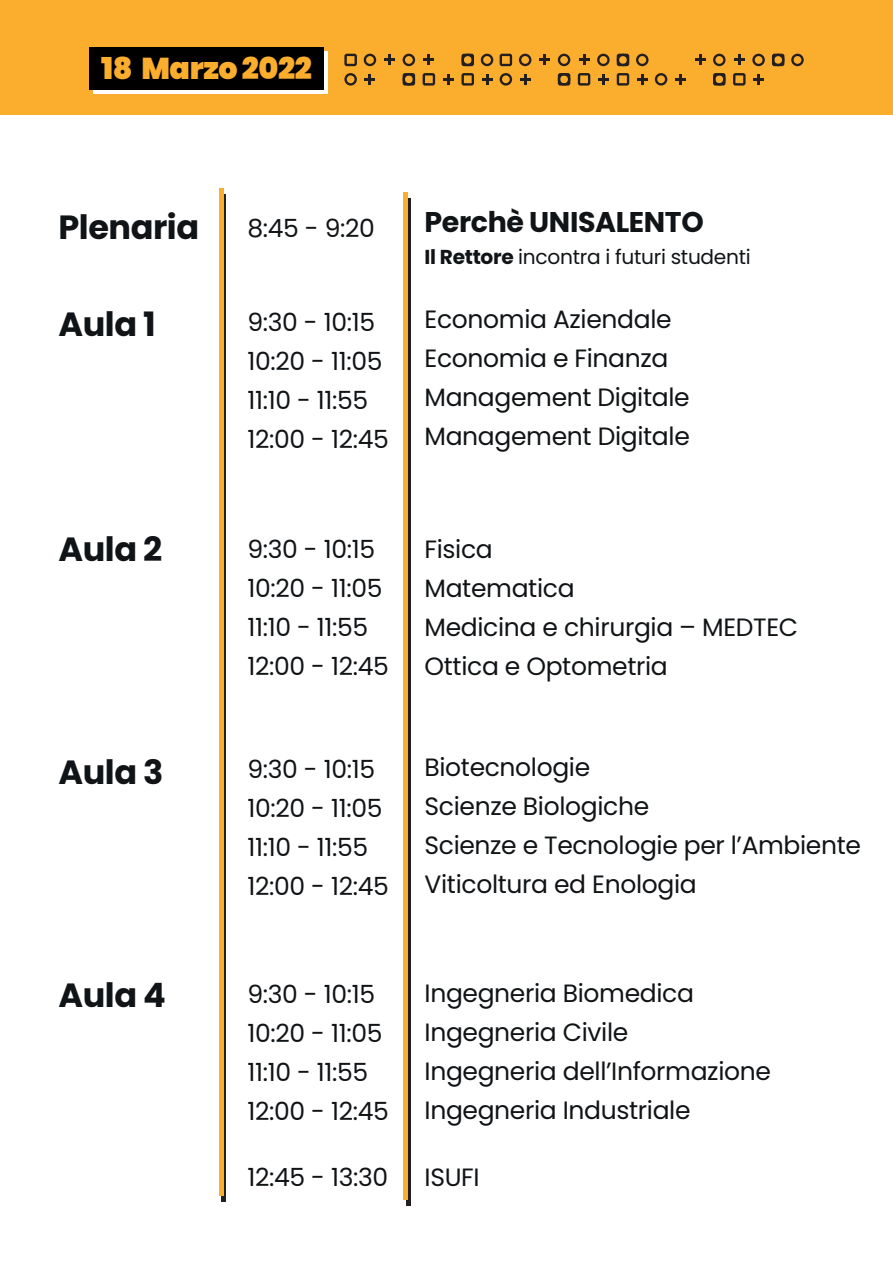
<style>
.page{position:relative;width:893px;height:1263px;background:#fff}
.page>*{position:absolute;margin:0;border:0;box-sizing:border-box;transform-origin:0 0}
.t1{font:700 33.6px "Poppins";letter-spacing:-.015em;color:#111416}
.t2{font:900 30.15px "Poppins";letter-spacing:-.015em;color:#fbad2d}
.t3{font:700 28.5px "Poppins";letter-spacing:-.015em;color:#111416}
.t4{font:25.05px/39px "Poppins";letter-spacing:-.015em;color:#111416}
.t5{font:20.1px "Poppins";letter-spacing:-.015em;color:#111416}
.s1{font-weight:700}
</style>
<div class="page">
<div style="left:0;top:0;width:893px;height:114px;background:#fbad2d"></div>
<div style="left:93px;top:51px;width:235px;height:43px;background:#fff"></div>
<div style="left:89px;top:47px;width:235px;height:43px;background:#000001"></div>
<svg style="left:344px;top:73px;width:13px;height:13px"></svg>
<svg style="left:364px;top:54px;width:12px;height:12px"></svg>
<svg style="left:403px;top:73px;width:12px;height:13px"></svg>
<svg style="left:461px;top:54px;width:13px;height:12px"></svg>
<svg style="left:403px;top:54px;width:12px;height:12px"></svg>
<svg style="left:384px;top:55px;width:11px;height:10px"></svg>
<svg style="left:365px;top:74px;width:10px;height:10px"></svg>
<svg style="left:423px;top:73px;width:12px;height:13px"></svg>
<svg style="left:344px;top:54px;width:13px;height:12px"></svg>
<svg style="left:461px;top:73px;width:13px;height:13px"></svg>
<svg style="left:481px;top:54px;width:12px;height:12px"></svg>
<svg style="left:424px;top:55px;width:10px;height:10px"></svg>
<svg style="left:443px;top:74px;width:10px;height:10px"></svg>
<svg style="left:482px;top:74px;width:10px;height:10px"></svg>
<svg style="left:500px;top:73px;width:12px;height:13px"></svg>
<svg style="left:519px;top:54px;width:12px;height:12px"></svg>
<svg style="left:558px;top:73px;width:12px;height:13px"></svg>
<svg style="left:617px;top:54px;width:12px;height:12px"></svg>
<svg style="left:500px;top:54px;width:12px;height:12px"></svg>
<svg style="left:558px;top:54px;width:12px;height:12px"></svg>
<svg style="left:540px;top:55px;width:10px;height:10px"></svg>
<svg style="left:520px;top:74px;width:10px;height:10px"></svg>
<svg style="left:578px;top:73px;width:12px;height:13px"></svg>
<svg style="left:597px;top:54px;width:13px;height:12px"></svg>
<svg style="left:617px;top:73px;width:12px;height:13px"></svg>
<svg style="left:636px;top:54px;width:12px;height:12px"></svg>
<svg style="left:579px;top:55px;width:10px;height:10px"></svg>
<svg style="left:598px;top:74px;width:10px;height:10px"></svg>
<svg style="left:637px;top:74px;width:10px;height:10px"></svg>
<svg style="left:655px;top:73px;width:12px;height:13px"></svg>
<svg style="left:713px;top:73px;width:12px;height:13px"></svg>
<svg style="left:772px;top:54px;width:12px;height:12px"></svg>
<svg style="left:713px;top:54px;width:12px;height:12px"></svg>
<svg style="left:695px;top:55px;width:10px;height:10px"></svg>
<svg style="left:675px;top:74px;width:10px;height:10px"></svg>
<svg style="left:733px;top:73px;width:12px;height:13px"></svg>
<svg style="left:752px;top:54px;width:13px;height:12px"></svg>
<svg style="left:791px;top:54px;width:13px;height:12px"></svg>
<svg style="left:734px;top:55px;width:10px;height:10px"></svg>
<svg style="left:753px;top:74px;width:11px;height:10px"></svg>
<svg style="left:221px;top:194px;width:5px;height:1008px;background:#6a4d24"></svg>
<hr style="left:219px;top:188px;width:4px;height:1007px;background:#fbad2d">
<div style="left:406px;top:199px;width:5px;height:1007px;background:#231f20"></div>
<div style="left:403px;top:192px;width:5px;height:1008px;background:#fbad2d"></div>
<p class="t2" style="left:101px;top:51px;width:212px">18 Marzo2022</p>
<h1 class="t1" style="left:58px;top:208px;width:142px">Plenaria</h1>
<p class="t4" style="left:248px;top:208px;width:129px">8:45 - 9:20</p>
<p class="t3" style="left:424px;top:206px;width:281px">Perchè UNISALENTO</p>
<p class="t5" style="left:424px;top:245px;width:328px"><span class="s1">Il Rettore</span> incontra i futuri studenti</p>
<h1 class="t1" style="left:58px;top:305px;width:99px">Aula 1</h1>
<p class="t4" style="left:248px;top:303px;width:143px">9:30 - 10:15<br>10:20 - 11:05<br>11:10 - 11:55<br>12:00 - 12:45</p>
<p class="t4" style="left:424px;top:300px;width:267px">Economia Aziendale<br>Economia e Finanza<br>Management Digitale<br>Management Digitale</p>
<h1 class="t1" style="left:58px;top:530px;width:105px">Aula 2</h1>
<p class="t4" style="left:248px;top:530px;width:143px">9:30 - 10:15<br>10:20 - 11:05<br>11:10 - 11:55<br>12:00 - 12:45</p>
<p class="t4" style="left:424px;top:530px;width:375px">Fisica<br>Matematica<br>Medicina e chirurgia – MEDTEC<br>Ottica e Optometria</p>
<h1 class="t1" style="left:58px;top:752px;width:107px">Aula 3</h1>
<p class="t4" style="left:248px;top:750px;width:143px">9:30 - 10:15<br>10:20 - 11:05<br>11:10 - 11:55<br>12:00 - 12:45</p>
<p class="t4" style="left:424px;top:747px;width:438px">Biotecnologie<br>Scienze Biologiche<br>Scienze e Tecnologie per l’Ambiente<br>Viticoltura ed Enologia</p>
<h1 class="t1" style="left:58px;top:975px;width:109px">Aula 4</h1>
<p class="t4" style="left:248px;top:975px;width:143px">9:30 - 10:15<br>10:20 - 11:05<br>11:10 - 11:55<br>12:00 - 12:45</p>
<p class="t4" style="left:424px;top:974px;width:348px">Ingegneria Biomedica<br>Ingegneria Civile<br>Ingegneria dell’Informazione<br>Ingegneria Industriale</p>
<p class="t4" style="left:248px;top:1158px;width:142px">12:45 - 13:30</p>
<p class="t4" style="left:424px;top:1158px;width:57px">ISUFI</p>
</div>
